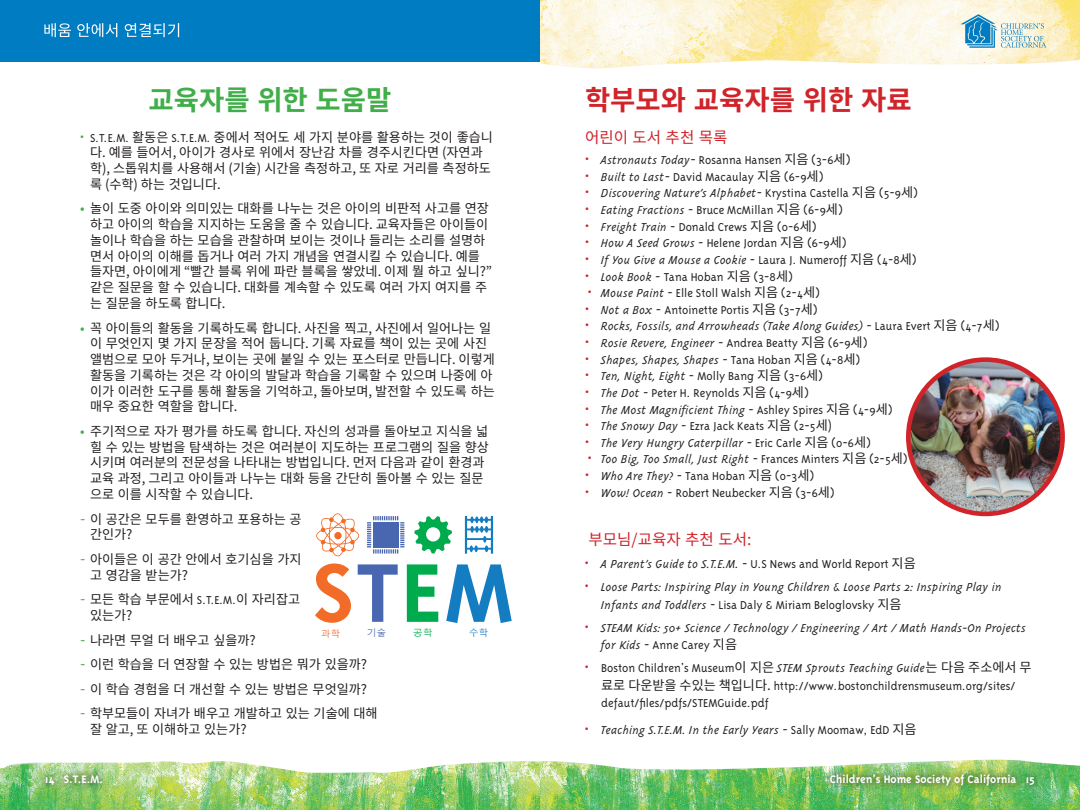
<style>
.page{position:relative;width:1080px;height:810px;background:#fff}
.page>*{position:absolute;margin:0;border:0;box-sizing:border-box;transform-origin:0 0}
.t1{font:700 27.5px "Noto Sans CJ Kkr";color:#d1232a}
.t2{font:700 27.5px "Noto Sans CJ Kkr";color:#40ae49}
.t3{font:15.62px "Noto Sans CJ Kkr";color:#d1232a}
.t4{font:13.12px/15.8px "Noto Sans CJ Kkr";color:#231f20}
.t5{font:italic 300 13.12px/17.5px "Triplex";color:#231f20}
.t6{font:300 13.12px/17.5px "Triplex";color:#231f20}
.t7{font:700 12.5px "Triplex";color:#fff}
.t8{font:9.38px "Noto Sans CJ Kkr Regular KS Cpc EUC H";color:#f36c27}
.t9{font:9.38px "Noto Sans CJ Kkr Regular KS Cpc EUC H";color:#4967b0}
.t10{font:9.38px "Noto Sans CJ Kkr Regular KS Cpc EUC H";color:#00ab4e}
.t11{font:9.38px "Noto Sans CJ Kkr Regular KS Cpc EUC H";color:#147dc2}
.s1{font-family:"Triplex";font-weight:300;color:#40ae49}
.s2{font-family:"Triplex";font-weight:300}
.s3{color:#40ae49}
.s4{color:#d1232a}
.s5{font-style:italic}
.s6{font-family:"Noto Sans CJ Kkr";font-weight:400}
.s7{font-style:normal;color:#d1232a}
.s8{font-style:normal}
.s9{font-family:"Noto Sans CJ Kkr";font-weight:400;font-style:normal}
</style>
<div class="page">
<div style="left:0;top:0;width:540px;height:62px;background:#007cc2"></div>
<img style="left:0;top:760px;width:1080px;height:50px">
<img style="left:540px;top:0;width:540px;height:69px">
<svg style="left:960px;top:14px;width:86px;height:34px;background:#adcfd6"></svg>
<img style="left:822px;top:766px;width:221px;height:27px">
<svg style="left:38px;top:767px;width:72px;height:26px;background:#8fc074"></svg>
<svg style="left:316px;top:513px;width:43px;height:43px"></svg>
<div style="left:334px;top:532px;width:8px;height:7px;background:#f36c27;border-radius:50%"></div>
<svg style="left:367px;top:516px;width:38px;height:38px"></svg>
<svg style="left:414px;top:516px;width:38px;height:37px"></svg>
<svg style="left:465px;top:516px;width:28px;height:38px"></svg>
<svg style="left:315px;top:563px;width:36px;height:60px"></svg>
<svg style="left:358px;top:564px;width:40px;height:58px"></svg>
<svg style="left:407px;top:564px;width:31px;height:58px"></svg>
<svg style="left:446px;top:564px;width:66px;height:59px"></svg>
<img style="left:908px;top:363px;width:155px;height:150px">
<div style="left:906px;top:357px;width:159px;height:159px;border:5px solid #d1232a;border-radius:50%"></div>
<svg style="left:44px;top:23px;width:135px;height:14px"></svg>
<h1 class="t2" style="left:148px;top:84px;width:245px">교육자를 위한 도움말</h1>
<p class="t4" style="left:90px;top:129px;width:404px;text-indent:-10px"><span class="s1">•</span> <span class="s2">S.T.E.M.</span> 활동은 <span class="s2">S.T.E.M.</span> 중에서 적어도 세 가지 분야를 활용하는 것이 좋습니 다. 예를 들어서, 아이가 경사로 위에서 장난감 차를 경주시킨다면 (자연과 학), 스톱워치를 사용해서 (기술) 시간을 측정하고, 또 자로 거리를 측정하도 록 (수학) 하는 것입니다.</p>
<p class="t4" style="left:90px;top:201px;width:404px;text-indent:-10px"><span class="s3">•</span> 놀이 도중 아이와 의미있는 대화를 나누는 것은 아이의 비판적 사고를 연장 하고 아이의 학습을 지지하는 도움을 줄 수 있습니다. 교육자들은 아이들이 놀이나 학습을 하는 모습을 관찰하며 보이는 것이나 들리는 소리를 설명하 면서 아이의 이해를 돕거나 여러 가지 개념을 연결시킬 수 있습니다. 예를 들자면, 아이에게 “빨간 블록 위에 파란 블록을 쌓았네. 이제 뭘 하고 싶니?” 같은 질문을 할 수 있습니다. 대화를 계속할 수 있도록 여러 가지 여지를 주 는 질문을 하도록 합니다.</p>
<p class="t4" style="left:90px;top:320px;width:406px;text-indent:-10px"><span class="s3">•</span> 꼭 아이들의 활동을 기록하도록 합니다. 사진을 찍고, 사진에서 일어나는 일 이 무엇인지 몇 가지 문장을 적어 둡니다. 기록 자료를 책이 있는 곳에 사진 앨범으로 모아 두거나, 보이는 곳에 붙일 수 있는 포스터로 만듭니다. 이렇게 활동을 기록하는 것은 각 아이의 발달과 학습을 기록할 수 있으며 나중에 아 이가 이러한 도구를 통해 활동을 기억하고, 돌아보며, 발전할 수 있도록 하는 매우 중요한 역할을 합니다.</p>
<p class="t4" style="left:90px;top:424px;width:401px;text-indent:-10px"><span class="s3">•</span> 주기적으로 자가 평가를 하도록 합니다. 자신의 성과를 돌아보고 지식을 넓 힐 수 있는 방법을 탐색하는 것은 여러분이 지도하는 프로그램의 질을 향상 시키며 여러분의 전문성을 나타내는 방법입니다. 먼저 다음과 같이 환경과 교육 과정, 그리고 아이들과 나누는 대화 등을 간단히 돌아볼 수 있는 질문 으로 이를 시작할 수 있습니다.</p>
<p class="t4" style="left:90px;top:511px;width:213px;text-indent:-10px"><span class="s1">-</span> 이 공간은 모두를 환영하고 포용하는 공 간인가?</p>
<p class="t4" style="left:90px;top:551px;width:213px;text-indent:-10px"><span class="s1">-</span> 아이들은 이 공간 안에서 호기심을 가지 고 영감을 받는가?</p>
<p class="t4" style="left:90px;top:592px;width:212px;text-indent:-10px"><span class="s1">-</span> 모든 학습 부문에서 <span class="s2">S.T.E.M.</span>이 자리잡고 있는가?</p>
<p class="t4" style="left:80px;top:632px;width:177px"><span class="s1">-</span> 나라면 무얼 더 배우고 싶을까?</p>
<p class="t4" style="left:80px;top:657px;width:289px"><span class="s1">-</span> 이런 학습을 더 연장할 수 있는 방법은 뭐가 있을까?</p>
<p class="t4" style="left:80px;top:681px;width:289px"><span class="s1">-</span> 이 학습 경험을 더 개선할 수 있는 방법은 무엇일까?</p>
<p class="t4" style="left:90px;top:706px;width:289px;text-indent:-10px"><span class="s1">-</span> 학부모들이 자녀가 배우고 개발하고 있는 기술에 대해 잘 알고, 또 이해하고 있는가?</p>
<p class="t8" style="left:321px;top:628px;width:21px">과학</p>
<p class="t9" style="left:367px;top:628px;width:21px">기술</p>
<p class="t10" style="left:413px;top:628px;width:21px">공학</p>
<p class="t11" style="left:469px;top:628px;width:21px">수학</p>
<h1 class="t1" style="left:585px;top:84px;width:328px">학부모와 교육자를 위한 자료</h1>
<p class="t3" style="left:585px;top:128px;width:144px">어린이 도서 추천 목록</p>
<p class="t6" style="left:585px;top:151px;width:267px"><span class="s4">•</span> <span class="s5">Astronauts Today</span>- Rosanna Hansen <span class="s6">지음</span> (3-6<span class="s6">세</span>)</p>
<p class="t6" style="left:585px;top:168px;width:240px"><span class="s4">•</span> <span class="s5">Built to Last</span>- David Macaulay <span class="s6">지음</span> (6-9<span class="s6">세</span>)</p>
<p class="t5" style="left:585px;top:185px;width:334px"><span class="s7">•</span> Discovering Nature’s Alphabet<span class="s8">- Krystina Castella</span> <span class="s9">지음</span> <span class="s8">(5-9</span><span class="s9">세</span><span class="s8">)</span></p>
<p class="t6" style="left:585px;top:201px;width:259px"><span class="s4">•</span> <span class="s5">Eating Fractions</span> - Bruce McMillan <span class="s6">지음</span> (6-9<span class="s6">세</span>)</p>
<p class="t6" style="left:585px;top:218px;width:233px"><span class="s4">•</span> <span class="s5">Freight Train</span> - Donald Crews <span class="s6">지음</span> (0-6<span class="s6">세</span>)</p>
<p class="t6" style="left:585px;top:234px;width:263px"><span class="s4">•</span> <span class="s5">How A Seed Grows</span> - Helene Jordan <span class="s6">지음</span> (6-9<span class="s6">세</span>)</p>
<p class="t5" style="left:585px;top:252px;width:333px"><span class="s7">•</span> If You Give a Mouse a Cookie <span class="s8">- Laura J. Numeroff</span> <span class="s9">지음</span> <span class="s8">(4-8</span><span class="s9">세</span><span class="s8">)</span></p>
<p class="t6" style="left:585px;top:268px;width:209px"><span class="s4">•</span> <span class="s5">Look Book</span> - Tana Hoban <span class="s6">지음</span> (3-8<span class="s6">세</span>)</p>
<p class="t6" style="left:588px;top:284px;width:233px"><span class="s4">•</span> <span class="s5">Mouse Paint</span> - Elle Stoll Walsh <span class="s6">지음</span> (2-4<span class="s6">세</span>)</p>
<p class="t6" style="left:585px;top:301px;width:234px"><span class="s4">•</span> <span class="s5">Not a Box</span> - Antoinette Portis <span class="s6">지음</span> (3-7<span class="s6">세</span>)</p>
<p class="t5" style="left:585px;top:318px;width:416px"><span class="s7">•</span> Rocks, Fossils, and Arrowheads (Take Along Guides) <span class="s8">- Laura Evert</span> <span class="s9">지음</span> <span class="s8">(4-7</span><span class="s9">세</span><span class="s8">)</span></p>
<p class="t5" style="left:585px;top:335px;width:284px"><span class="s7">•</span> Rosie Revere, Engineer <span class="s8">- Andrea Beatty</span> <span class="s9">지음</span> <span class="s8">(6-9</span><span class="s9">세</span><span class="s8">)</span></p>
<p class="t5" style="left:585px;top:351px;width:277px"><span class="s7">•</span> Shapes, Shapes, Shapes <span class="s8">- Tana Hoban</span> <span class="s9">지음</span> <span class="s8">(4-8</span><span class="s9">세</span><span class="s8">)</span></p>
<p class="t5" style="left:585px;top:368px;width:239px"><span class="s7">•</span> Ten, Night, Eight <span class="s8">- Molly Bang</span> <span class="s9">지음</span> <span class="s8">(3-6</span><span class="s9">세</span><span class="s8">)</span></p>
<p class="t6" style="left:585px;top:384px;width:225px"><span class="s4">•</span> <span class="s5">The Dot</span> - Peter H. Reynolds <span class="s6">지음</span> (4-9<span class="s6">세</span>)</p>
<p class="t5" style="left:585px;top:401px;width:309px"><span class="s7">•</span> The Most Magnificient Thing <span class="s8">- Ashley Spires</span> <span class="s9">지음</span> <span class="s8">(4-9</span><span class="s9">세</span><span class="s8">)</span></p>
<p class="t6" style="left:585px;top:417px;width:249px"><span class="s4">•</span> <span class="s5">The Snowy Day</span> - Ezra Jack Keats <span class="s6">지음</span> (2-5<span class="s6">세)</span></p>
<p class="t5" style="left:585px;top:434px;width:287px"><span class="s7">•</span> The Very Hungry Caterpillar <span class="s8">- Eric Carle</span> <span class="s9">지음</span> <span class="s8">(0-6</span><span class="s9">세</span><span class="s8">)</span></p>
<p class="t5" style="left:588px;top:451px;width:321px"><span class="s7">•</span> Too Big, Too Small, Just Right <span class="s8">- Frances Minters</span> <span class="s9">지음</span> <span class="s8">(2-5</span><span class="s9">세</span><span class="s8">)</span></p>
<p class="t6" style="left:585px;top:467px;width:231px"><span class="s4">•</span> <span class="s5">Who Are They?</span> - Tana Hoban <span class="s6">지음</span> (0-3<span class="s6">세</span>)</p>
<p class="t6" style="left:585px;top:484px;width:251px"><span class="s4">•</span> <span class="s5">Wow! Ocean</span> - Robert Neubecker <span class="s6">지음</span> (3-6<span class="s6">세</span>)</p>
<p class="t3" style="left:588px;top:530px;width:164px">부모님/교육자 추천 도서:</p>
<p class="t5" style="left:585px;top:556px;width:332px"><span class="s7">•</span> A Parent’s Guide to S.T.E.M. <span class="s8">- U.S News and World Report</span> <span class="s9">지음</span></p>
<p class="t5" style="left:601px;top:579px;width:402px;text-indent:-16px"><span class="s7">•</span> Loose Parts: Inspiring Play in Young Children &amp; Loose Parts 2: Inspiring Play in<br>Infants and Toddlers <span class="s8">- Lisa Daly &amp; Miriam Beloglovsky</span> <span class="s9">지음</span></p>
<p class="t5" style="left:601px;top:619px;width:427px;text-indent:-16px"><span class="s7">•</span> STEAM Kids: 50+ Science / Technology / Engineering / Art / Math Hands-On Projects for Kids <span class="s8">- Anne Carey</span> <span class="s9">지음</span></p>
<p class="t6" style="left:601px;top:659px;width:432px;text-indent:-16px"><span class="s4">•</span> Boston Children's Museum<span class="s6">이 지은</span> <span class="s5">STEM Sprouts Teaching Guide</span><span class="s6">는 다음 주소에서 무 료로 다운받을 수있는 책입니다.</span> http://www.bostonchildrensmuseum.org/sites/ defaut/files/pdfs/STEMGuide.pdf</p>
<p class="t5" style="left:585px;top:721px;width:333px"><span class="s7">•</span> Teaching S.T.E.M. In the Early Years <span class="s8">- Sally Moomaw, EdD</span> <span class="s9">지음</span></p>
<p class="t7" style="left:45px;top:772px;width:60px">14 S.T.E.M.</p>
<p class="t7" style="left:830px;top:772px;width:207px">Children’s Home Society of California 15</p>
</div>
